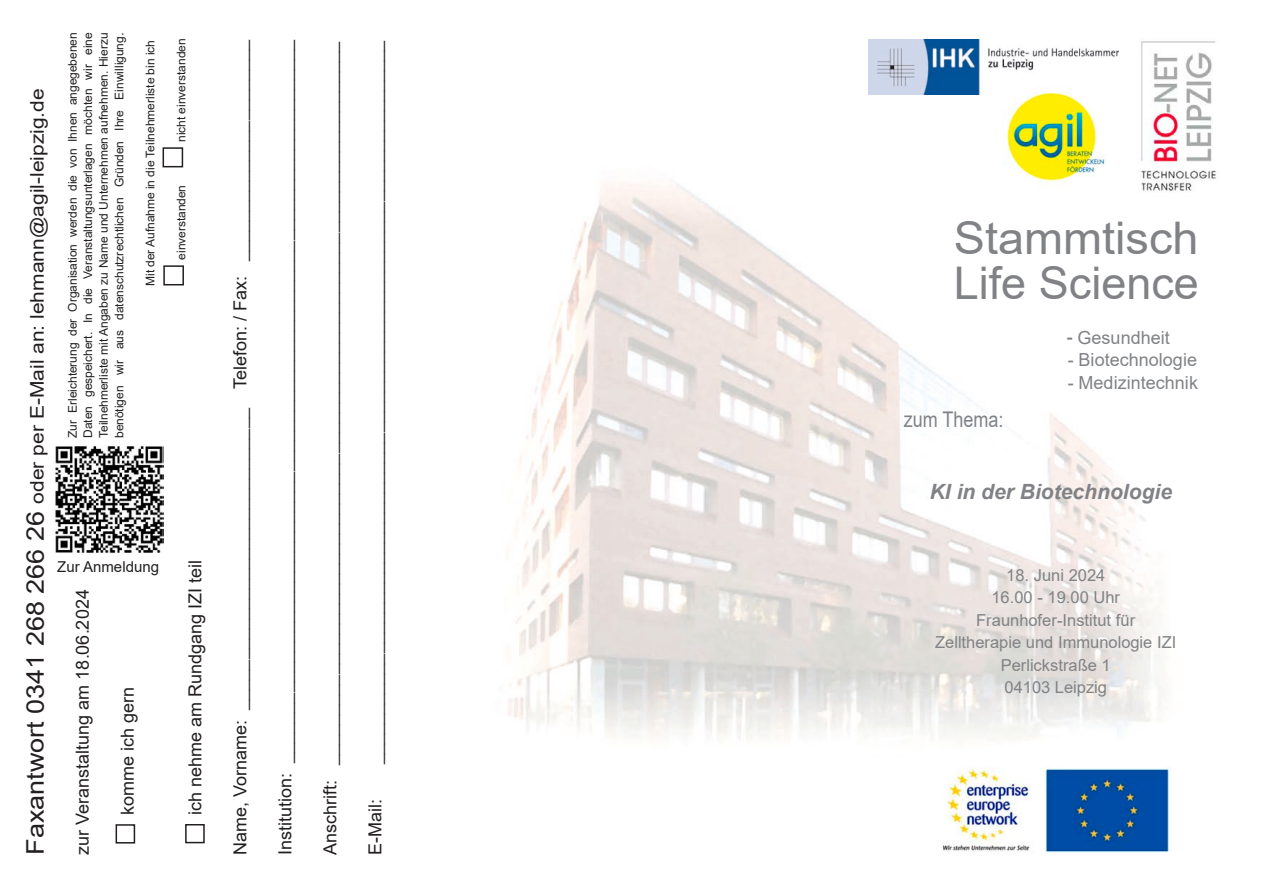
<style>
.page{position:relative;width:1263px;height:893px;background:#fff}
.page>*{position:absolute;margin:0;border:0;box-sizing:border-box;transform-origin:0 0}
.t1{font:45px/45px "Arial";color:#808285;scale:1.04 1}
.t2{font:21.6px "Arial";color:#808285;scale:.83 1}
.t3{font:italic 700 21px "Arial";color:#808285}
.t4{font:18.9px "Arial";color:#231f20;scale:1.11 1}
.t5{font:18px "Arial";color:#231f20}
.t6{font:18px "Arial";color:#808285}
.t7{font:16.5px/22.5px "Arial";color:#808285;text-align:center}
.t8{font:15px "Arial";letter-spacing:.005em;color:#231f20}
.t9{font:12px/15.5px "Arial";letter-spacing:-.005em;color:#231f20;text-align:justify}
.s1{font-size:24.3px}
.s2{font-size:13.5px}
.s3{font-size:21.6px}
</style>
<div class="page">
<img style="left:506px;top:91px;width:659px;height:650px">
<img style="left:1132px;top:41px;width:84px;height:152px">
<img style="left:869px;top:40px;width:249px;height:55px">
<img style="left:1003px;top:85px;width:103px;height:103px">
<img style="left:943px;top:766px;width:227px;height:87px">
<div style="left:116px;top:824px;width:19px;height:19px;border:2px solid #231f20"></div>
<div style="left:185px;top:824px;width:20px;height:19px;border:2px solid #231f20"></div>
<div style="left:163px;top:147px;width:20px;height:20px;border:2px solid #231f20"></div>
<div style="left:163px;top:265px;width:21px;height:20px;border:2px solid #231f20"></div>
<img style="left:55px;top:446px;width:109px;height:107px">
<p class="t4" style="left:27px;top:855px;width:692px;rotate:-90deg"><span class="s1">Faxantwort 0341 268 266 26</span> oder per E-Mail an: lehmann@agil-leipzig.de</p>
<p class="t9" style="left:65px;top:438px;width:407px;rotate:-90deg">Zur Erleichterung der Organisation werden die von Ihnen angegebenen Daten gespeichert. In die Veranstaltungsunterlagen möchten wir eine Teilnehmerliste mit Angaben zu Name und Unternehmen aufnehmen. Hierzu benötigen wir aus datenschutzrechtlichen Gründen Ihre Einwilligung<span class="s2">.</span></p>
<p class="t9" style="left:143px;top:286px;width:248px;rotate:-90deg">Mit der Aufnahme in die Teilnehmerliste bin ich</p>
<p class="t8" style="left:57px;top:558px;width:103px">Zur Anmeldung</p>
<p class="t5" style="left:73px;top:855px;width:267px;rotate:-90deg">zur Veranstaltung am 18.06.2024</p>
<p class="t5" style="left:118px;top:815px;width:130px;rotate:-90deg">komme ich gern</p>
<p class="t9" style="left:174px;top:142px;width:105px;rotate:-90deg">nicht einverstanden</p>
<p class="t9" style="left:174px;top:260px;width:76px;rotate:-90deg">einverstanden</p>
<p class="t5" style="left:185px;top:815px;width:257px;rotate:-90deg">ich nehme am Rundgang IZI teil</p>
<p class="t5" style="left:230px;top:855px;width:816px;rotate:-90deg">Name, Vorname: ______________________________ Telefon: / Fax: ______________________</p>
<p class="t5" style="left:275px;top:855px;width:817px;rotate:-90deg">Institution: ________________________________________________________________________</p>
<p class="t5" style="left:320px;top:855px;width:815px;rotate:-90deg">Anschrift: ________________________________________________________________________</p>
<p class="t5" style="left:365px;top:764px;width:725px;rotate:-90deg">________________________________________________________________________</p>
<p class="t5" style="left:365px;top:855px;width:58px;rotate:-90deg">E-Mail:</p>
<h1 class="t1" style="left:954px;top:215px;width:237px">Stammtisch<br>Life Science</h1>
<p class="t6" style="left:1067px;top:327px;width:105px"><span class="s3">-</span> Gesundheit</p>
<p class="t6" style="left:1068px;top:350px;width:131px">- Biotechnologie</p>
<p class="t6" style="left:1068px;top:372px;width:132px">- Medizintechnik</p>
<p class="t2" style="left:904px;top:407px;width:122px">zum Thema:</p>
<p class="t3" style="left:930px;top:480px;width:244px">KI in der Biotechnologie</p>
<p class="t7" style="left:935px;top:564px;width:243px">18. Juni 2024<br>16.00 - 19.00 Uhr<br>Fraunhofer-Institut für<br>Zelltherapie und Immunologie IZI<br>Perlickstraße 1<br>04103 Leipzig</p>
</div>
